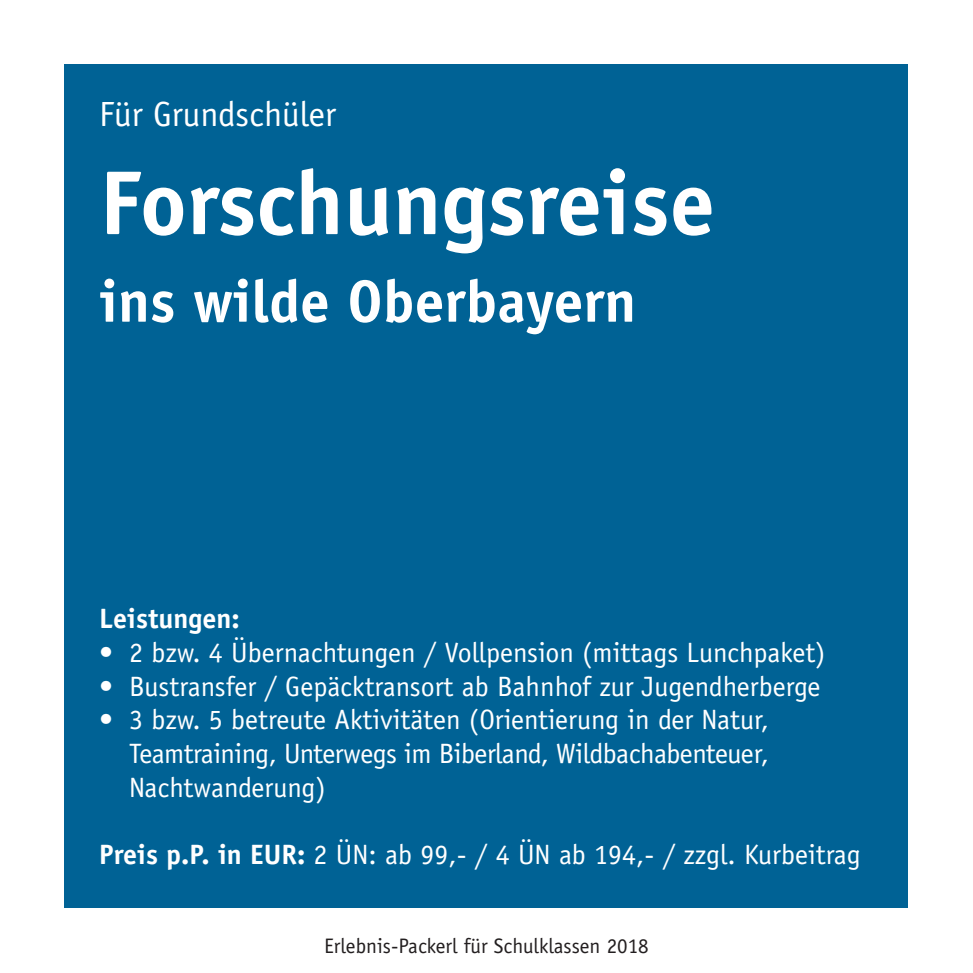
<style>
.page{position:relative;width:973px;height:973px;background:#fff}
.page>*{position:absolute;margin:0;border:0;box-sizing:border-box;transform-origin:0 0}
.t1{font:700 91px "Officina Sans";color:#fff}
.t2{font:700 59.5px "Officina Sans";color:#fff}
.t3{font:35px "Officina Sans";color:#fff}
.t4{font:28px/33.6px "Officina Sans";color:#fff;text-align:justify}
.t5{font:700 28px "Officina Sans";color:#fff}
.t6{font:21px "Officina Sans";color:#231f20}
.s1{font-weight:700}
</style>
<div class="page">
<div style="left:64px;top:64px;width:844px;height:844px;background:#006295"></div>
<p class="t3" style="left:99px;top:93px;width:238px">Für Grundschüler</p>
<h1 class="t1" style="left:99px;top:146px;width:617px">Forschungsreise</h1>
<h2 class="t2" style="left:99px;top:264px;width:538px">ins wilde Oberbayern</h2>
<p class="t5" style="left:99px;top:601px;width:142px">Leistungen:</p>
<p class="t4" style="left:99px;top:635px;width:727px">• 2 bzw. 4 Übernachtungen / Vollpension (mittags Lunchpaket)</p>
<p class="t4" style="left:99px;top:669px;width:722px">• Bustransfer / Gepäcktransort ab Bahnhof zur Jugendherberge</p>
<p class="t4" style="left:129px;top:703px;width:641px;text-indent:-30px">• 3 bzw. 5 betreute Aktivitäten (Orientierung in der Natur, Teamtraining, Unterwegs im Biberland, Wildbachabenteuer, Nachtwanderung)</p>
<p class="t4" style="left:99px;top:837px;width:763px"><span class="s1">Preis p.P. in EUR:</span> 2 ÜN: ab 99,- / 4 ÜN ab 194,- / zzgl. Kurbeitrag</p>
<p class="t6" style="left:324px;top:933px;width:326px">Erlebnis-Packerl für Schulklassen 2018</p>
</div>
